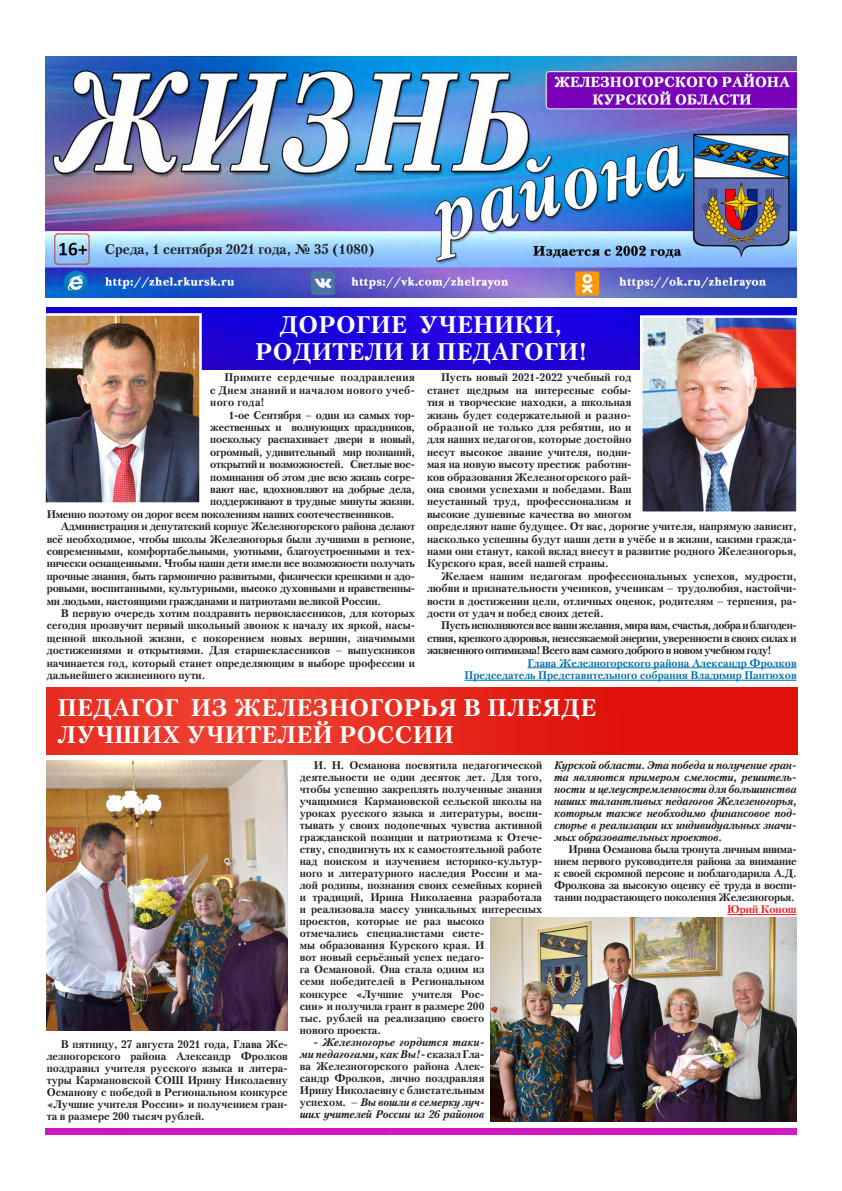
<style>
.page{position:relative;width:842px;height:1191px;background:#fff}
.page>*{position:absolute;margin:0;border:0;box-sizing:border-box;transform-origin:0 0}
.Заголовок{font:700 24px "Petersburg C";letter-spacing:.02em;color:#fff}
.t1{font:700 14px "Petersburg C";color:#231f20}
.Текст{font:700 11px/12px "Petersburg C";color:#231f20;text-align:justify}
.Текст-2{font:700 11px "Petersburg C";letter-spacing:-.02em;color:#231f20}
.Текст-3{font:italic 700 11px/12px "Petersburg C";letter-spacing:-.02em;color:#231f20;text-align:justify}
.Текст-4{font:700 11px "Petersburg C";color:#0070ac}
.Текст-5{font:700 11px "Petersburg C";color:#ee1d23}
.s1{font-style:italic}
</style>
<div class="page">
<img style="left:46px;top:308px;width:751px;height:61px">
<img style="left:45px;top:57px;width:752px;height:240px">
<img style="left:46px;top:687px;width:751px;height:67px">
<div style="left:45px;top:1128px;width:752px;height:6px;background:#d019c0"></div>
<img style="left:47px;top:317px;width:151px;height:184px">
<div style="left:43px;top:313px;width:159px;height:192px;border:3px solid #fff"></div>
<img style="left:644px;top:319px;width:151px;height:191px">
<div style="left:640px;top:315px;width:159px;height:199px;border:3px solid #fff"></div>
<hr style="left:527px;top:667px;width:270px;height:1px;background:#0070ac">
<hr style="left:465px;top:680px;width:332px;height:1px;background:#0070ac">
<hr style="left:727px;top:914px;width:70px;height:1px;background:#ee1d23">
<img style="left:490px;top:917px;width:307px;height:204px">
<img style="left:47px;top:761px;width:241px;height:269px">
<p class="t1" style="left:105px;top:241px;width:271px">Среда, 1 сентября 2021 года, № 35 (1080)</p>
<p class="Заголовок" style="left:280px;top:311px;width:284px">ДОРОГИЕ УЧЕНИКИ,</p>
<p class="Заголовок" style="left:255px;top:338px;width:333px">РОДИТЕЛИ И ПЕДАГОГИ!</p>
<p class="Текст" style="left:427px;top:371px;width:371px;line-height:12.4px;text-align:left;text-indent:14px">Пусть новый 2021-2022 учебный год<br>станет щедрым на интересные собы-<br>тия и творческие находки, а школьная<br>жизнь будет содержательной и разно-<br>образной не только для ребятни, но и<br>для наших педагогов, которые достойно<br>несут высокое звание учителя, подни-<br>мая на новую высоту престиж работни-<br>ков образования Железногорского рай-<br>она своими успехами и победами. Ваш<br>неустанный труд, профессионализм и<br>высокие душевные качества во многом<br>определяют наше будущее. От вас, дорогие учителя, напрямую зависит, насколько успешны будут наши дети в учёбе и в жизни, какими гражда&shy;нами они станут, какой вклад внесут в развитие родного Железногорья, Курского края, всей нашей страны.</p>
<p class="Текст" style="left:427px;top:570px;width:371px;line-height:12.4px;text-indent:14px">Желаем нашим педагогам профессиональных успехов, мудрости, любви и признательности учеников, ученикам – трудолюбия, настойчи&shy;вости в достижении цели, отличных оценок, родителям – терпения, ра&shy;дости от удач и побед своих детей.</p>
<p class="Текст" style="left:427px;top:619px;width:371px;line-height:12.4px;text-indent:14px">Пусть исполняются все ваши желания, мира вам, счастья, добра и благоден&shy;ствия, крепкого здоровья, неиссякаемой энергии, уверенности в своих силах и жизненного оптимизма! Всего вам самого доброго в новом учебном году!</p>
<p class="Текст-4" style="left:527px;top:656px;width:271px">Глава Железногорского района Александр Фролков</p>
<p class="Текст-4" style="left:465px;top:669px;width:334px">Председатель Представительного собрания Владимир Пантюхов</p>
<p class="Текст" style="left:210px;top:371px;width:206px;line-height:12.4px;text-indent:14px">Примите сердечные поздравления с Днем знаний и началом нового учеб&shy;ного года!</p>
<p class="Текст-2" style="left:229px;top:408px;width:188px">1-ое Сентября – один из самых тор-</p>
<p class="Текст-2" style="left:210px;top:421px;width:206px">жественных и волнующих праздников,</p>
<p class="Текст-2" style="left:210px;top:433px;width:206px">поскольку распахивает двери в новый,</p>
<p class="Текст-2" style="left:210px;top:446px;width:206px">огромный, удивительный мир познаний,</p>
<p class="Текст-2" style="left:210px;top:458px;width:206px">открытий и возможностей. Светлые вос-</p>
<p class="Текст-2" style="left:210px;top:470px;width:206px">поминания об этом дне всю жизнь согре-</p>
<p class="Текст-2" style="left:210px;top:483px;width:206px">вают нас, вдохновляют на добрые дела,</p>
<p class="Текст-2" style="left:210px;top:495px;width:206px">поддерживают в трудные минуты жизни.</p>
<p class="Текст-2" style="left:47px;top:508px;width:349px">Именно поэтому он дорог всем поколениям наших соотечественников.</p>
<p class="Текст" style="left:47px;top:520px;width:370px;line-height:12.4px;text-indent:14px">Администрация и депутатский корпус Железногорского района делают всё необходимое, чтобы школы Железногорья были лучшими в регионе, современными, комфортабельными, уютными, благоустроенными и тех&shy;нически оснащенными. Чтобы наши дети имели все возможности получать прочные знания, быть гармонично развитыми, физически крепкими и здо&shy;ровыми, воспитанными, культурными, высоко духовными и нравственны&shy;ми людьми, настоящими гражданами и патриотами великой России.</p>
<p class="Текст" style="left:47px;top:607px;width:370px;line-height:12.4px;text-indent:14px">В первую очередь хотим поздравить первоклассников, для которых сегодня прозвучит первый школьный звонок к началу их яркой, насы&shy;щенной школьной жизни, с покорением новых вершин, значимыми достижениями и открытиями. Для старшеклассников – выпускников начинается год, который станет определяющим в выборе профессии и дальнейшего жизненного пути.</p>
<p class="Заголовок" style="left:57px;top:693px;width:540px">ПЕДАГОГ ИЗ ЖЕЛЕЗНОГОРЬЯ В ПЛЕЯДЕ</p>
<p class="Заголовок" style="left:57px;top:720px;width:398px">ЛУЧШИХ УЧИТЕЛЕЙ РОССИИ</p>
<p class="Текст" style="left:300px;top:759px;width:244px;text-align:left;text-indent:14px">И. Н. Османова посвятила педагогической деятельности не один десяток лет. Для того, чтобы успешно закреплять полученные знания учащимися Кармановской сельской школы на уроках русского языка и литературы, воспи&shy;тывать у своих подопечных чувства активной гражданской позиции и патриотизма к Отече&shy;ству, сподвигнуть их к самостоятельной работе над поиском и изучением историко-культур&shy;ного и литературного наследия России и ма&shy;лой родины, познания своих семейных корней и традиций, Ирина Николаевна разработала и реализовала массу уникальных интересных проектов, которые не раз высоко отмечались специалистами систе-<br>мы образования Курского края. И<br>вот новый серьёзный успех педаго-<br>га Османовой. Она стала одним из<br>семи победителей в Региональном<br>конкурсе «Лучшие учителя Рос-<br>сии» и получила грант в размере 200<br>тыс. рублей на реализацию своего<br>нового проекта.</p>
<p class="Текст" style="left:300px;top:1035px;width:186px;text-indent:14px">- <span class="s1">Железногорье гордится таки&shy;ми педагогами, как Вы!</span> - сказал Гла&shy;ва Железногорского района Алек&shy;сандр Фролков, лично поздравляя Ирину Николаевну с блистательным успехом. – <span class="s1">Вы вошли в семерку луч&shy;ших учителей России из 26 районов</span></p>
<p class="Текст-3" style="left:554px;top:759px;width:244px">Курской области. Эта победа и получение гран&shy;та являются примером смелости, решитель&shy;ности и целеустремленности для большинства наших талантливых педагогов Железеногорья, которым также необходимо финансовое под&shy;спорье в реализации их индивидуальных значи&shy;мых образовательных проектов.</p>
<p class="Текст" style="left:554px;top:843px;width:244px;text-indent:14px">Ирина Османова была тронута личным внима&shy;нием первого руководителя района за внимание к своей скромной персоне и поблагодарила А.Д.<br>Фролкова за высокую оценку её труда в воспи&shy;тании подрастающего поколения Железногорья.</p>
<p class="Текст-5" style="left:727px;top:903px;width:71px">Юрий Конош</p>
<p class="Текст" style="left:47px;top:1038px;width:242px;text-indent:14px">В пятницу, 27 августа 2021 года, Глава Же&shy;лезногорского района Александр Фролков поздравил учителя русского языка и литера&shy;туры Кармановской СОШ Ирину Николаевну Османову с победой в Региональном конкурсе «Лучшие учителя России» и получением гран&shy;та в размере 200 тысяч рублей.</p>
</div>
